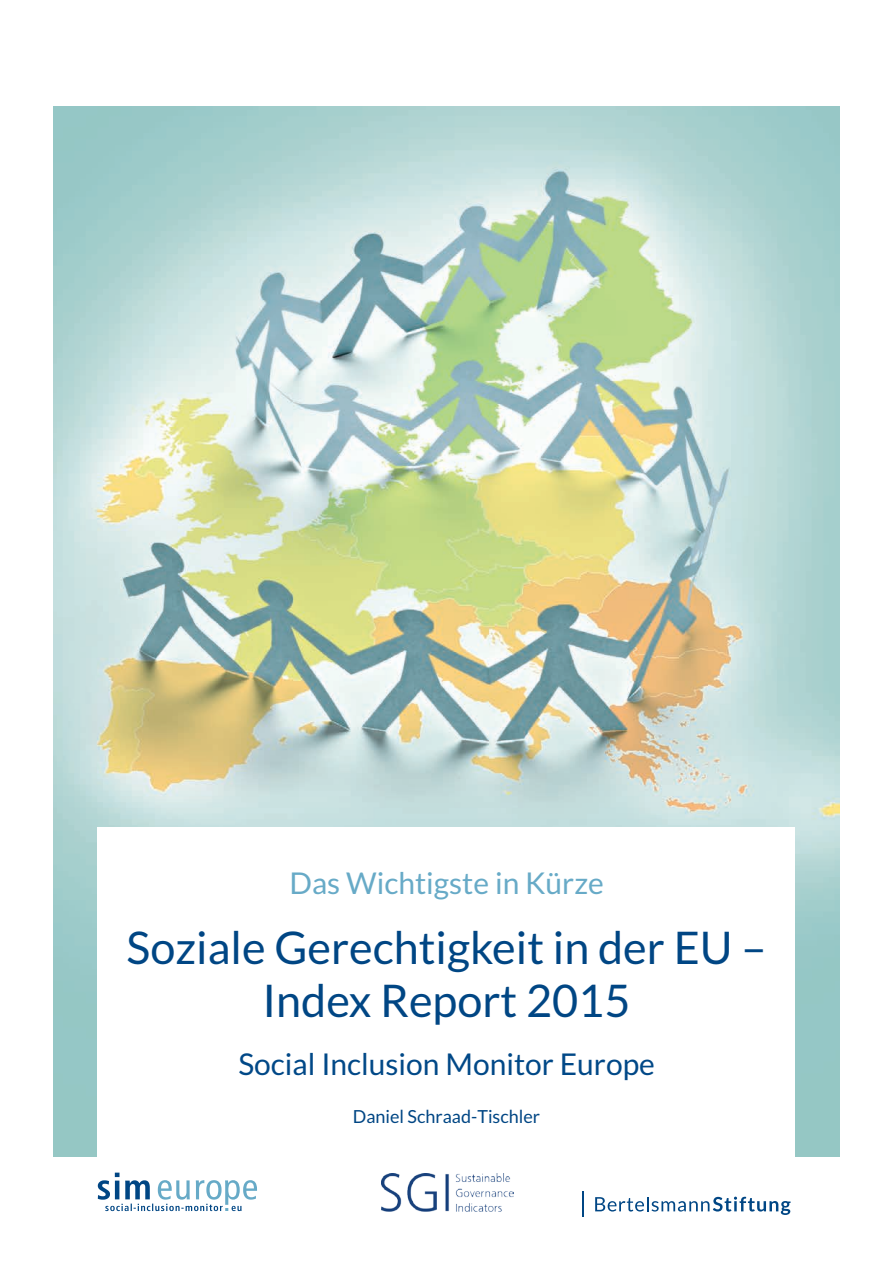
<style>
.page{position:relative;width:893px;height:1263px;background:#fff}
.page>*{position:absolute;margin:0;border:0;box-sizing:border-box;transform-origin:0 0}
.t1{font:45px/52.5px "Lato";color:#004684;text-align:center}
.t2{font:30px "Lato";color:#004887}
.t3{font:30px "Lato";color:#67aac7}
.t4{font:18px "Lato";color:#004684}
</style>
<div class="page">
<svg style="left:595px;top:1196px;width:196px;height:19px"></svg>
<hr style="left:582px;top:1191px;width:2px;height:26px;background:#004684">
<svg style="left:98px;top:1172px;width:159px;height:39px"></svg>
<img style="left:382px;top:1174px;width:131px;height:37px">
<img style="left:53px;top:106px;width:787px;height:1050px">
<div style="left:98px;top:827px;width:697px;height:337px;background:#fff"></div>
<p class="t3" style="left:289px;top:866px;width:316px">Das Wichtigste in Kürze</p>
<p class="t1" style="left:127px;top:921px;width:641px">Soziale Gerechtigkeit in der EU –<br>Index Report 2015</p>
<p class="t2" style="left:238px;top:1047px;width:418px">Social Inclusion Monitor Europe</p>
<p class="t4" style="left:353px;top:1107px;width:189px">Daniel Schraad-Tischler</p>
</div>
